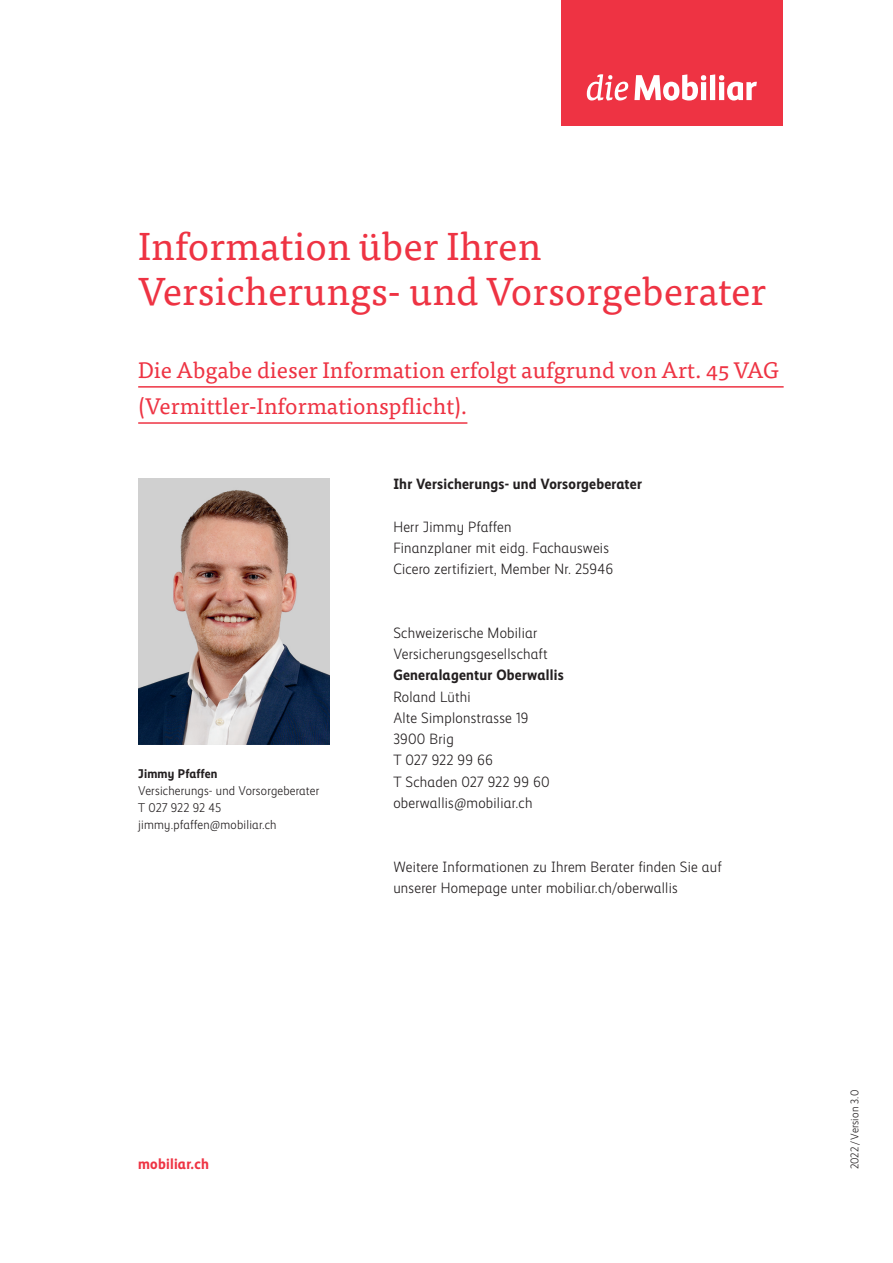
<style>
.page{position:relative;width:893px;height:1263px;background:#fff}
.page>*{position:absolute;margin:0;border:0;box-sizing:border-box;transform-origin:0 0}
.t1{font:39px/44.7px "Tisa Pro";color:#ee3343}
.t2{font:22.5px/36.2px "Tisa Pro";color:#ee3343}
.t3{font:300 15px/21.3px "Mobiliar Realist";letter-spacing:.015em;color:#231f20}
.t4{font:700 15px "Mobiliar Realist";letter-spacing:.015em;color:#231f20}
.t5{font:700 15px "Mobiliar Realist";letter-spacing:.015em;color:#ee3343}
.t6{font:300 12.75px/17px "Mobiliar Realist";letter-spacing:.015em;color:#231f20}
.t7{font:700 12.75px "Mobiliar Realist";letter-spacing:.015em;color:#231f20}
.t8{font:300 11.25px "Mobiliar Realist";letter-spacing:.015em;color:#231f20}
</style>
<div class="page">
<hr style="left:138px;top:386px;width:646px;height:2px;background:#ee3343">
<hr style="left:138px;top:422px;width:329px;height:2px;background:#ee3343">
<img style="left:138px;top:479px;width:192px;height:265px">
<div style="left:561px;top:0;width:221px;height:125px;background:#ee3343"></div>
<svg style="left:587px;top:74px;width:41px;height:26px"></svg>
<svg style="left:634px;top:74px;width:123px;height:27px"></svg>
<h1 class="t1" style="left:138px;top:222px;width:629px">Information über Ihren<br>Versicherungs- und Vorsorgeberater</h1>
<h2 class="t2" style="left:138px;top:351px;width:642px">Die Abgabe dieser Information erfolgt aufgrund von Art. 45 VAG (Vermittler-Informationspflicht).</h2>
<p class="t4" style="left:393px;top:475px;width:250px">Ihr Versicherungs- und Vorsorgeberater</p>
<p class="t7" style="left:138px;top:766px;width:81px">Jimmy Pfaffen</p>
<p class="t6" style="left:138px;top:782px;width:183px">Versicherungs- und Vorsorgeberater<br>T 027 922 92 45 jimmy.pfaffen@mobiliar.ch</p>
<p class="t3" style="left:393px;top:516px;width:221px">Herr Jimmy Pfaffen<br>Finanzplaner mit eidg. Fachausweis<br>Cicero zertifiziert, Member Nr. 25946</p>
<p class="t3" style="left:393px;top:622px;width:156px">Schweizerische Mobiliar<br>Versicherungsgesellschaft</p>
<p class="t4" style="left:393px;top:666px;width:172px">Generalagentur Oberwallis</p>
<p class="t3" style="left:393px;top:686px;width:158px">Roland Lüthi<br>Alte Simplonstrasse 19<br>3900 Brig<br>T 027 922 99 66<br>T Schaden 027 922 99 60 oberwallis@mobiliar.ch</p>
<p class="t3" style="left:393px;top:856px;width:330px">Weitere Informationen zu Ihrem Berater finden Sie auf unserer Homepage unter mobiliar.ch/oberwallis</p>
<p class="t5" style="left:138px;top:1155px;width:72px">mobiliar.ch</p>
<p class="t8" style="left:848px;top:1169px;width:81px;rotate:-90deg">2022 / Version 3.0</p>
</div>
